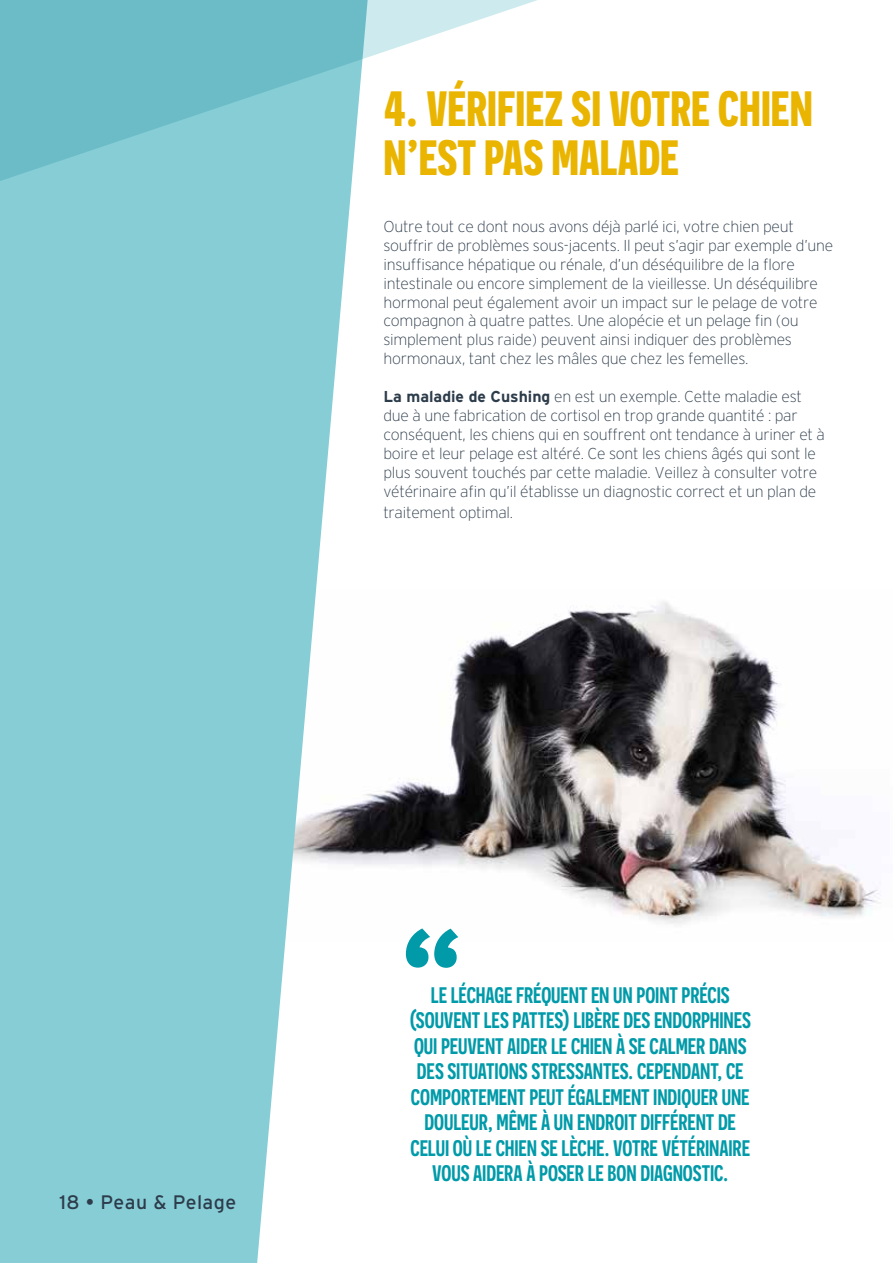
<style>
.page{position:relative;width:893px;height:1263px;background:#fff}
.page>*{position:absolute;margin:0;border:0;box-sizing:border-box;transform-origin:0 0}
.t1{font:700 49.5px/49.5px "Novecentosanscondensed";color:#eab500}
.t2{font:600 22.5px/25.5px "Novecentosanscondensed";letter-spacing:-.005em;color:#009aa9;text-align:center}
.t3{font:19.5px "Interstate";letter-spacing:.02em;color:#2d3c4b}
.t4{font:200 15.75px/18.9px "Interstate";letter-spacing:-.015em;color:#2d3c4b}
.s1{font-weight:700}
</style>
<div class="page">
<img style="left:369px;top:601px;width:510px;height:337px">
<svg style="left:0;top:188px;width:369px;height:1075px;fill:#87cdd6"></svg>
<svg style="left:0;top:0;width:537px;height:188px"></svg>
<svg style="left:406px;top:928px;width:52px;height:40px"></svg>
<h1 class="t1" style="left:383px;top:83px;width:431px">4. VÉRIFIEZ SI VOTRE CHIEN<br>N’EST PAS MALADE</h1>
<p class="t4" style="left:383px;top:217px;width:451px">Outre tout ce dont nous avons déjà parlé ici, votre chien peut souffrir de problèmes sous-jacents. Il peut s’agir par exemple d’une insuffisance hépatique ou rénale, d’un déséquilibre de la flore intestinale ou encore simplement de la vieillesse. Un déséquilibre hormonal peut également avoir un impact sur le pelage de votre compagnon à quatre pattes. Une alopécie et un pelage fin (ou simplement plus raide) peuvent ainsi indiquer des problèmes hormonaux, tant chez les mâles que chez les femelles.</p>
<p class="t4" style="left:383px;top:387px;width:443px"><span class="s1">La maladie de Cushing</span> en est un exemple. Cette maladie est due à une fabrication de cortisol en trop grande quantité : par conséquent, les chiens qui en souffrent ont tendance à uriner et à boire et leur pelage est altéré. Ce sont les chiens âgés qui sont le plus souvent touchés par cette maladie. Veillez à consulter votre vétérinaire afin qu’il établisse un diagnostic correct et un plan de</p>
<p class="t4" style="left:383px;top:503px;width:131px">traitement optimal.</p>
<p class="t3" style="left:60px;top:1191px;width:178px">18 • Peau &amp; Pelage</p>
<p class="t2" style="left:410px;top:982px;width:343px">LE LÉCHAGE FRÉQUENT EN UN POINT PRÉCIS (SOUVENT LES PATTES) LIBÈRE DES ENDORPHINES QUI PEUVENT AIDER LE CHIEN À SE CALMER DANS DES SITUATIONS STRESSANTES. CEPENDANT, CE COMPORTEMENT PEUT ÉGALEMENT INDIQUER UNE DOULEUR, MÊME À UN ENDROIT DIFFÉRENT DE CELUI OÙ LE CHIEN SE LÈCHE. VOTRE VÉTÉRINAIRE VOUS AIDERA À POSER LE BON DIAGNOSTIC.</p>
</div>
